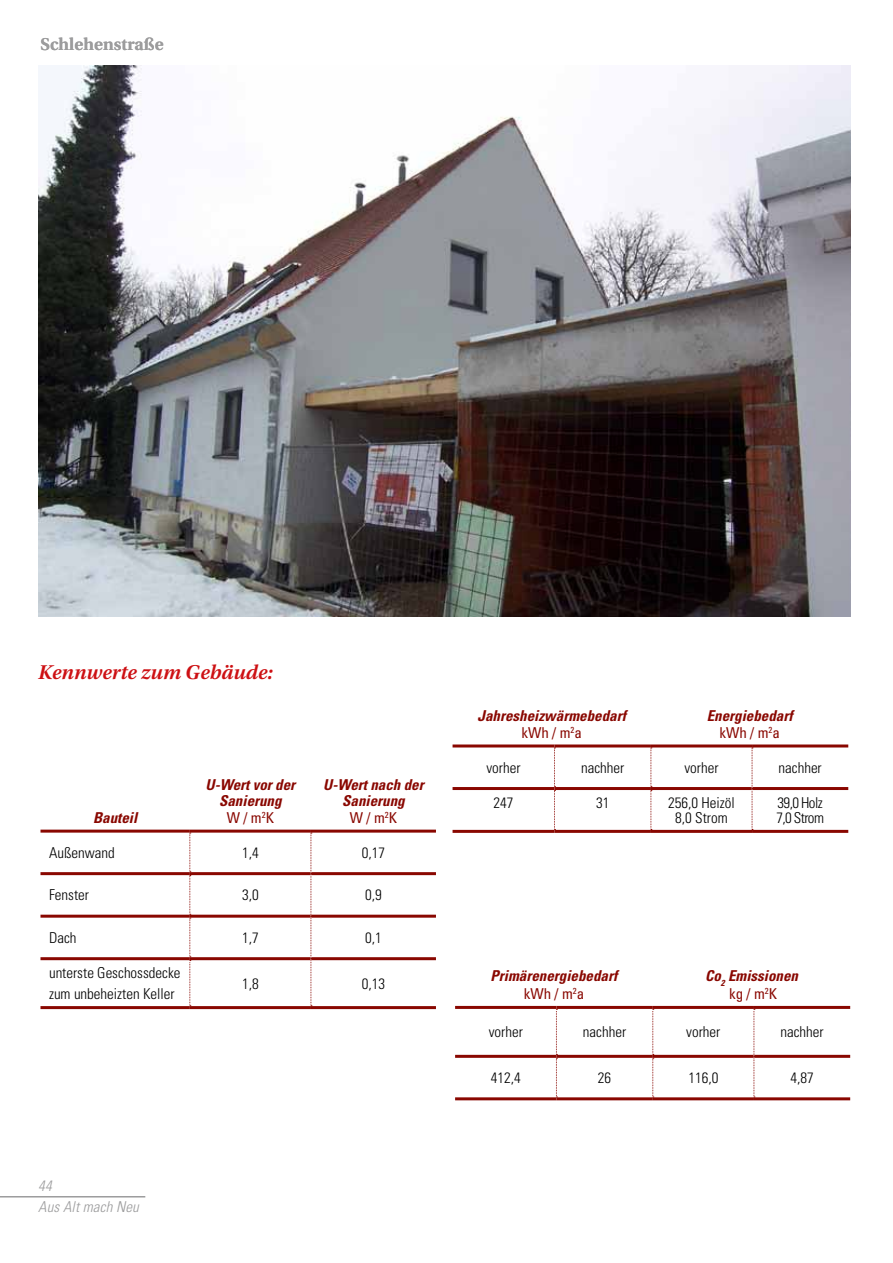
<style>
.page{position:relative;width:893px;height:1263px;background:#fff}
.page>*{position:absolute;margin:0;border:0;box-sizing:border-box;transform-origin:0 0}
.t1{font:italic 600 21px "Utopia Std";color:#cd1013}
.t2{font:600 18px "Utopia Std";color:#9c9c9d}
.t3{font:300 condensed 15px/21px "Univers";color:#000}
.t4{font:italic 700 condensed 15px "Univers";color:#890700}
.t5{font:condensed 15px "Univers";color:#890700}
.t6{font:italic 300 condensed 15px/21.3px "Univers";letter-spacing:.01em;color:#9c9c9d}
</style>
<div class="page">
<hr style="left:0;top:1196px;width:145px;height:1px;background:#9c9c9d">
<img style="left:38px;top:65px;width:812px;height:552px">
<hr style="left:453px;top:744px;width:101px;height:3px;background:#890700">
<hr style="left:554px;top:744px;width:97px;height:3px;background:#890700">
<hr style="left:651px;top:744px;width:101px;height:3px;background:#890700">
<hr style="left:752px;top:744px;width:96px;height:3px;background:#890700">
<svg style="left:554px;top:747px;width:1px;height:83px"></svg>
<svg style="left:651px;top:747px;width:1px;height:83px"></svg>
<hr style="left:453px;top:787px;width:101px;height:3px;background:#890700">
<hr style="left:554px;top:787px;width:97px;height:3px;background:#890700">
<hr style="left:651px;top:787px;width:101px;height:3px;background:#890700">
<hr style="left:752px;top:787px;width:96px;height:3px;background:#890700">
<hr style="left:453px;top:830px;width:101px;height:3px;background:#890700">
<hr style="left:554px;top:830px;width:97px;height:3px;background:#890700">
<hr style="left:651px;top:830px;width:101px;height:3px;background:#890700">
<hr style="left:752px;top:830px;width:96px;height:3px;background:#890700">
<svg style="left:752px;top:747px;width:1px;height:83px"></svg>
<hr style="left:455px;top:1006px;width:101px;height:3px;background:#890700">
<hr style="left:556px;top:1006px;width:97px;height:3px;background:#890700">
<hr style="left:653px;top:1006px;width:101px;height:3px;background:#890700">
<hr style="left:754px;top:1006px;width:96px;height:3px;background:#890700">
<svg style="left:556px;top:1009px;width:1px;height:88px"></svg>
<svg style="left:652px;top:1009px;width:2px;height:88px"></svg>
<hr style="left:455px;top:1055px;width:101px;height:3px;background:#890700">
<hr style="left:556px;top:1055px;width:97px;height:3px;background:#890700">
<hr style="left:653px;top:1055px;width:101px;height:3px;background:#890700">
<hr style="left:754px;top:1055px;width:96px;height:3px;background:#890700">
<hr style="left:455px;top:1097px;width:101px;height:3px;background:#890700">
<hr style="left:556px;top:1097px;width:97px;height:3px;background:#890700">
<hr style="left:653px;top:1097px;width:101px;height:3px;background:#890700">
<hr style="left:754px;top:1097px;width:96px;height:3px;background:#890700">
<svg style="left:754px;top:1009px;width:1px;height:88px"></svg>
<hr style="left:40px;top:830px;width:150px;height:3px;background:#890700">
<hr style="left:190px;top:830px;width:121px;height:3px;background:#890700">
<hr style="left:311px;top:830px;width:125px;height:3px;background:#890700">
<svg style="left:189px;top:833px;width:2px;height:173px"></svg>
<hr style="left:40px;top:872px;width:150px;height:3px;background:#890700">
<hr style="left:190px;top:872px;width:121px;height:3px;background:#890700">
<hr style="left:311px;top:872px;width:125px;height:3px;background:#890700">
<hr style="left:40px;top:915px;width:150px;height:3px;background:#890700">
<hr style="left:190px;top:915px;width:121px;height:3px;background:#890700">
<hr style="left:311px;top:915px;width:125px;height:3px;background:#890700">
<hr style="left:40px;top:957px;width:150px;height:3px;background:#890700">
<hr style="left:190px;top:957px;width:121px;height:3px;background:#890700">
<hr style="left:311px;top:957px;width:125px;height:3px;background:#890700">
<hr style="left:40px;top:1006px;width:150px;height:3px;background:#890700">
<hr style="left:190px;top:1006px;width:121px;height:3px;background:#890700">
<hr style="left:311px;top:1006px;width:125px;height:3px;background:#890700">
<svg style="left:311px;top:833px;width:1px;height:173px"></svg>
<p class="t2" style="left:40px;top:34px;width:125px">Schlehenstraße</p>
<p class="t1" style="left:38px;top:660px;width:236px">Kennwerte zum Gebäude:</p>
<p class="t4" style="left:93px;top:808px;width:46px">Bauteil</p>
<p class="t4" style="left:206px;top:775px;width:91px">U-Wert vor der</p>
<p class="t4" style="left:219px;top:791px;width:64px">Sanierung</p>
<p class="t5" style="left:227px;top:808px;width:49px">W / m<sup>2</sup>K</p>
<p class="t4" style="left:323px;top:775px;width:102px">U-Wert nach der</p>
<p class="t4" style="left:342px;top:791px;width:64px">Sanierung</p>
<p class="t5" style="left:350px;top:808px;width:49px">W / m<sup>2</sup>K</p>
<p class="t3" style="left:49px;top:842px;width:67px">Außenwand</p>
<p class="t3" style="left:242px;top:842px;width:18px">1,4</p>
<p class="t3" style="left:362px;top:842px;width:25px">0,17</p>
<p class="t3" style="left:49px;top:884px;width:41px">Fenster</p>
<p class="t3" style="left:242px;top:884px;width:18px">3,0</p>
<p class="t3" style="left:365px;top:884px;width:18px">0,9</p>
<p class="t3" style="left:49px;top:927px;width:29px">Dach</p>
<p class="t3" style="left:242px;top:927px;width:18px">1,7</p>
<p class="t3" style="left:365px;top:927px;width:18px">0,1</p>
<p class="t3" style="left:49px;top:962px;width:133px">unterste Geschossdecke zum unbeheizten Keller</p>
<p class="t3" style="left:242px;top:973px;width:18px">1,8</p>
<p class="t3" style="left:362px;top:973px;width:25px">0,13</p>
<p class="t6" style="left:38px;top:1175px;width:102px">44<br>Aus Alt mach Neu</p>
<p class="t4" style="left:478px;top:706px;width:150px">Jahresheizwärmebedarf</p>
<p class="t5" style="left:521px;top:723px;width:62px">kWh / m<sup>2</sup>a</p>
<p class="t4" style="left:707px;top:706px;width:87px">Energiebedarf</p>
<p class="t5" style="left:719px;top:723px;width:62px">kWh / m<sup>2</sup>a</p>
<p class="t3" style="left:486px;top:757px;width:36px">vorher</p>
<p class="t3" style="left:581px;top:757px;width:45px">nachher</p>
<p class="t3" style="left:684px;top:757px;width:36px">vorher</p>
<p class="t3" style="left:778px;top:757px;width:45px">nachher</p>
<p class="t3" style="left:493px;top:792px;width:21px">247</p>
<p class="t3" style="left:596px;top:792px;width:15px">31</p>
<p class="t3" style="left:668px;top:792px;width:68px">256,0 Heizöl</p>
<p class="t3" style="left:675px;top:807px;width:54px">8,0 Strom</p>
<p class="t3" style="left:778px;top:792px;width:47px">39,0 Holz</p>
<p class="t3" style="left:776px;top:807px;width:49px">7,0 Strom</p>
<p class="t4" style="left:491px;top:966px;width:128px">Primärenergiebedarf</p>
<p class="t5" style="left:524px;top:984px;width:62px">kWh / m<sup>2</sup>a</p>
<p class="t4" style="left:705px;top:966px;width:95px">Co<sub>2</sub> Emissionen</p>
<p class="t5" style="left:729px;top:984px;width:50px">kg / m<sup>2</sup>K</p>
<p class="t3" style="left:489px;top:1021px;width:36px">vorher</p>
<p class="t3" style="left:583px;top:1021px;width:45px">nachher</p>
<p class="t3" style="left:686px;top:1021px;width:36px">vorher</p>
<p class="t3" style="left:780px;top:1021px;width:45px">nachher</p>
<p class="t3" style="left:491px;top:1067px;width:31px">412,4</p>
<p class="t3" style="left:598px;top:1067px;width:15px">26</p>
<p class="t3" style="left:688px;top:1067px;width:31px">116,0</p>
<p class="t3" style="left:790px;top:1067px;width:25px">4,87</p>
</div>
